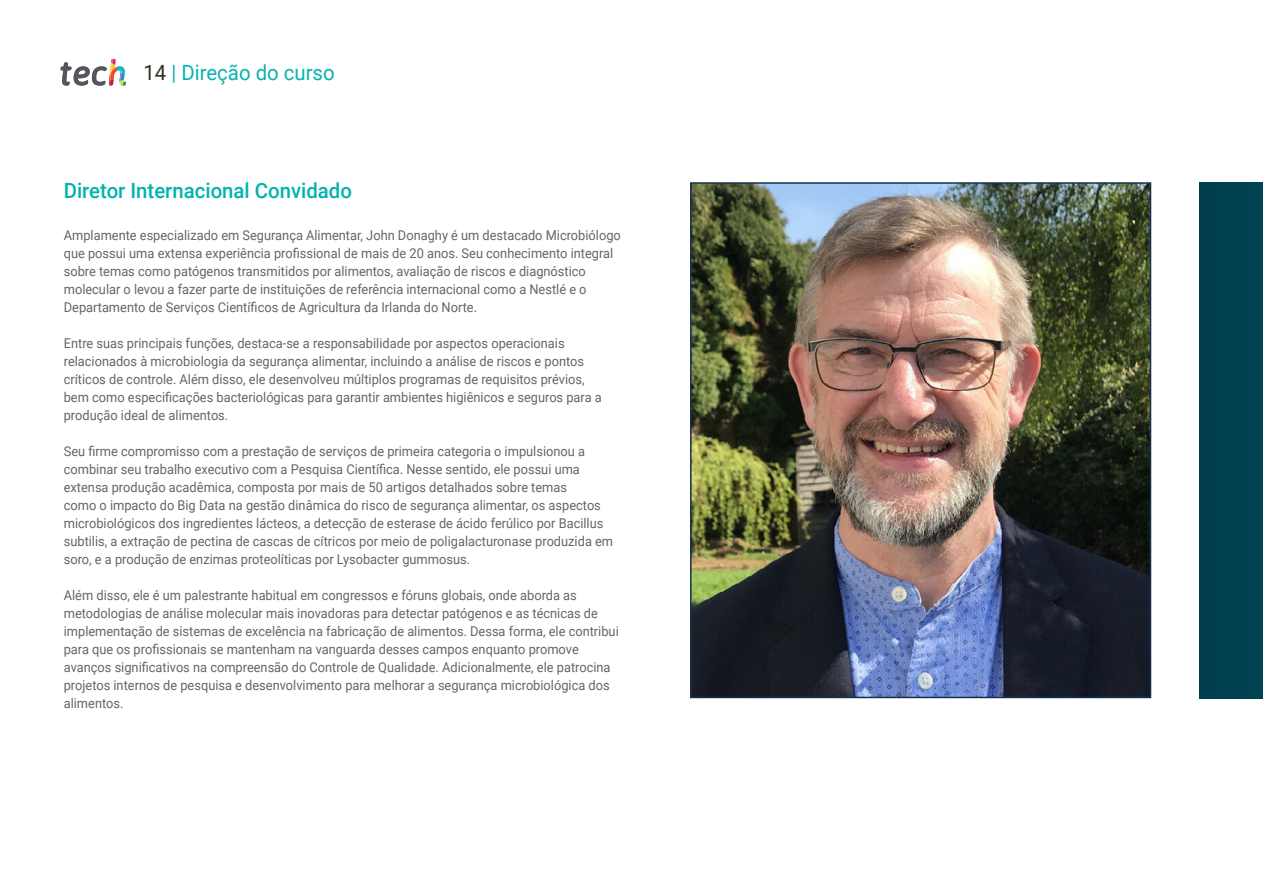
<style>
.page{position:relative;width:1263px;height:893px;background:#fff}
.page>*{position:absolute;margin:0;border:0;box-sizing:border-box;transform-origin:0 0}
.t1{font:500 21px "Roboto";color:#00b3af}
.t2{font:21px "Roboto";color:#09b2af}
.t3{font:13.5px/18px "Roboto";color:#656565;scale:.95 1}
.s1{color:#312e20}
</style>
<div class="page">
<img style="left:693px;top:185px;width:455px;height:510px">
<div style="left:690px;top:182px;width:461px;height:516px;border:2px solid #17304f"></div>
<div style="left:1199px;top:182px;width:64px;height:516px;background:#00404f"></div>
<svg style="left:61px;top:59px;width:65px;height:27px"></svg>
<h1 class="t2" style="left:144px;top:57px;width:193px"><span class="s1">14</span> | Direção do curso</h1>
<h1 class="t1" style="left:64px;top:176px;width:290px">Diretor Internacional Convidado</h1>
<p class="t3" style="left:64px;top:225px;width:588px">Amplamente especializado em Segurança Alimentar, John Donaghy é um destacado Microbiólogo que possui uma extensa experiência profissional de mais de 20 anos. Seu conhecimento integral sobre temas como patógenos transmitidos por alimentos, avaliação de riscos e diagnóstico molecular o levou a fazer parte de instituições de referência internacional como a Nestlé e o Departamento de Serviços Científicos de Agricultura da Irlanda do Norte.</p>
<p class="t3" style="left:64px;top:333px;width:568px">Entre suas principais funções, destaca-se a responsabilidade por aspectos operacionais relacionados à microbiologia da segurança alimentar, incluindo a análise de riscos e pontos críticos de controle. Além disso, ele desenvolveu múltiplos programas de requisitos prévios, bem como especificações bacteriológicas para garantir ambientes higiênicos e seguros para a produção ideal de alimentos.</p>
<p class="t3" style="left:64px;top:441px;width:580px">Seu firme compromisso com a prestação de serviços de primeira categoria o impulsionou a combinar seu trabalho executivo com a Pesquisa Científica. Nesse sentido, ele possui uma extensa produção acadêmica, composta por mais de 50 artigos detalhados sobre temas<br>como o impacto do Big Data na gestão dinâmica do risco de segurança alimentar, os aspectos microbiológicos dos ingredientes lácteos, a detecção de esterase de ácido ferúlico por Bacillus subtilis, a extração de pectina de cascas de cítricos por meio de poligalacturonase produzida em soro, e a produção de enzimas proteolíticas por Lysobacter gummosus.</p>
<p class="t3" style="left:64px;top:585px;width:586px">Além disso, ele é um palestrante habitual em congressos e fóruns globais, onde aborda as metodologias de análise molecular mais inovadoras para detectar patógenos e as técnicas de implementação de sistemas de excelência na fabricação de alimentos. Dessa forma, ele contribui para que os profissionais se mantenham na vanguarda desses campos enquanto promove avanços significativos na compreensão do Controle de Qualidade. Adicionalmente, ele patrocina projetos internos de pesquisa e desenvolvimento para melhorar a segurança microbiológica dos alimentos.</p>
</div>
